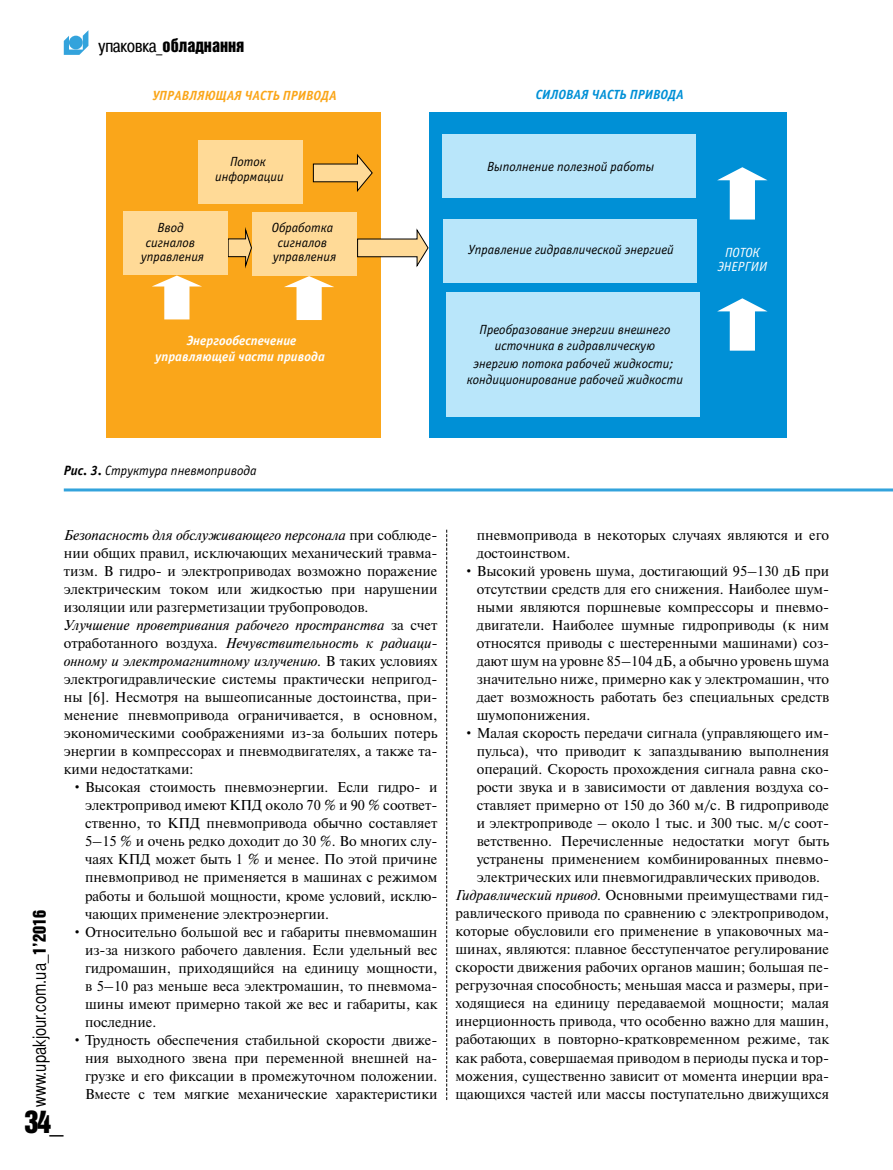
<style>
.page{position:relative;width:893px;height:1170px;background:#fff}
.page>*{position:absolute;margin:0;border:0;box-sizing:border-box;transform-origin:0 0}
.t1{font:31.5px "Bastion Kontrast Alt C";color:#000}
.t2{font:18px "Bastion C";color:#000}
.t3{font:18px "Bastion Kontrast Alt C";color:#000}
.t4{font:14.25px/18px "Newton C";color:#000}
.t5{font:italic 13.5px "Officina Sans C";color:#000}
.t6{font:italic 13.35px/14.5px "Officina Sans C";color:#000;text-align:center}
.t7{font:italic 700 13.35px/15.9px "Officina Sans C";color:#fff;text-align:center}
.t8{font:italic 700 13.35px "Officina Sans C";color:#faa61a}
.t9{font:italic 700 13.35px "Officina Sans C";color:#0090d6}
.t10{font:italic 13.35px/13.4px "Officina Sans C";color:#fff;text-align:center}
.s1{font-family:"Pragmatica Cond C"}
.s2{font-weight:700}
.s3{font-family:"Bastion Kontrast Alt C"}
.s4{font-style:italic}
</style>
<div class="page">
<svg style="left:446px;top:529px;width:1px;height:571px"></svg>
<svg style="left:64px;top:30px;width:24px;height:25px"></svg>
<div style="left:106px;top:112px;width:275px;height:326px;background:#faa61a"></div>
<svg style="left:228px;top:229px;width:24px;height:40px"></svg>
<div style="left:123px;top:211px;width:105px;height:64px;background:#ffda97"></div>
<div style="left:252px;top:212px;width:104px;height:63px;background:#ffda97"></div>
<div style="left:198px;top:140px;width:105px;height:64px;background:#ffda97"></div>
<div style="left:429px;top:112px;width:358px;height:326px;background:#0090d6"></div>
<div style="left:443px;top:219px;width:253px;height:64px;background:#b9e6fa"></div>
<div style="left:443px;top:135px;width:253px;height:63px;background:#b9e6fa"></div>
<div style="left:447px;top:292px;width:253px;height:125px;background:#b9e6fa"></div>
<svg style="left:717px;top:167px;width:50px;height:52px"></svg>
<svg style="left:717px;top:298px;width:50px;height:52px"></svg>
<svg style="left:152px;top:275px;width:50px;height:44px"></svg>
<svg style="left:284px;top:276px;width:50px;height:44px"></svg>
<svg style="left:313px;top:154px;width:60px;height:38px"></svg>
<svg style="left:357px;top:229px;width:72px;height:39px"></svg>
<hr style="left:64px;top:488px;width:829px;height:3px;background:#33a3dc">
<p class="t3" style="left:99px;top:36px;width:147px"><span class="s1">упаковка_</span>обладнання</p>
<p class="t8" style="left:152px;top:88px;width:186px">УПРАВЛЯЮЩАЯ ЧАСТЬ ПРИВОДА</p>
<p class="t9" style="left:536px;top:87px;width:149px">СИЛОВАЯ ЧАСТЬ ПРИВОДА</p>
<p class="t6" style="left:215px;top:154px;width:70px;line-height:15px">Поток информации</p>
<p class="t6" style="left:141px;top:220px;width:65px">Ввод сигналов управления</p>
<p class="t6" style="left:272px;top:220px;width:66px">Обработка сигналов управления</p>
<p class="t6" style="left:487px;top:159px;width:169px">Выполнение полезной работы</p>
<p class="t6" style="left:469px;top:243px;width:207px">Управление гидравлической энергией</p>
<p class="t7" style="left:155px;top:333px;width:171px">Энергообеспечение управляющей части привода</p>
<p class="t6" style="left:467px;top:321px;width:218px;line-height:16.6px">Преобразование энергии внешнего источника в гидравлическую<br>энергию потока рабочей жидкости; кондиционирование рабочей жидкости</p>
<p class="t10" style="left:718px;top:246px;width:51px">ПОТОК<br>ЭНЕРГИИ</p>
<p class="t5" style="left:64px;top:463px;width:195px"><span class="s2">Рис. 3.</span> Структура пневмопривода</p>
<p class="t2" style="left:29px;top:1106px;width:198px;rotate:-90deg">www.upakjour.com.ua_<span class="s3">1’2016</span></p>
<p class="t4" style="left:64px;top:526px;width:375px"><span class="s4">Безопасность для обслуживающего персонала</span> при соблюде&shy;нии общих правил, исключающих механический травма&shy;тизм. В гидро- и электроприводах возможно поражение электрическим током или жидкостью при нарушении изоляции или разгерметизации трубопроводов.<br><span class="s4">Улучшение проветривания рабочего пространства</span> за счет отработанного воздуха. <span class="s4">Нечувствительность к радиаци&shy;онному и электромагнитному излучению.</span> В таких условиях электрогидравлические системы практически непригод&shy;ны [6]. Несмотря на вышеописанные достоинства, при&shy;менение пневмопривода ограничивается, в основном, экономическими соображениями из-за больших потерь энергии в компрессорах и пневмодвигателях, а также та&shy;кими недостатками:</p>
<p class="t4" style="left:85px;top:778px;width:354px;text-align:justify;text-indent:-13px">• Высокая стоимость пневмоэнергии. Если гидро- и электропривод имеют КПД около 70 % и 90 % соответ&shy;ственно, то КПД пневмопривода обычно составляет 5–15 % и очень редко доходит до 30 %. Во многих слу&shy;чаях КПД может быть 1 % и менее. По этой причине пневмопривод не применяется в машинах с режимом работы и большой мощности, кроме условий, исклю&shy;чающих применение электроэнергии.</p>
<p class="t4" style="left:85px;top:922px;width:354px;text-align:justify;text-indent:-13px">• Относительно большой вес и габариты пневмомашин из-за низкого рабочего давления. Если удельный вес гидромашин, приходящийся на единицу мощности, в 5–10 раз меньше веса электромашин, то пневмома&shy;шины имеют примерно такой же вес и габариты, как последние.</p>
<p class="t4" style="left:85px;top:1030px;width:354px;text-align:justify;text-indent:-13px">• Трудность обеспечения стабильной скорости движе&shy;ния выходного звена при переменной внешней на&shy;грузке и его фиксации в промежуточном положении.<br>Вместе с тем мягкие механические характеристики</p>
<p class="t4" style="left:477px;top:526px;width:354px">пневмопривода в некоторых случаях являются и его достоинством.</p>
<p class="t4" style="left:477px;top:562px;width:354px;text-indent:-13px">• Высокий уровень шума, достигающий 95–130 дБ при отсутствии средств для его снижения. Наиболее шум&shy;ными являются поршневые компрессоры и пневмо&shy;двигатели. Наиболее шумные гидроприводы (к ним относятся приводы с шестеренными машинами) соз&shy;дают шум на уровне 85–104 дБ, а обычно уровень шума значительно ниже, примерно как у электромашин, что дает возможность работать без специальных средств шумопонижения.</p>
<p class="t4" style="left:464px;top:724px;width:367px">• Малая скорость передачи сигнала (управляющего им-</p>
<p class="t4" style="left:477px;top:742px;width:354px">пульса), что приводит к запаздыванию выполнения</p>
<p class="t4" style="left:477px;top:760px;width:354px">операций. Скорость прохождения сигнала равна ско-</p>
<p class="t4" style="left:477px;top:778px;width:354px">рости звука и в зависимости от давления воздуха со-</p>
<p class="t4" style="left:477px;top:796px;width:354px">ставляет примерно от 150 до 360 м/с. В гидроприводе</p>
<p class="t4" style="left:477px;top:814px;width:354px">и электроприводе – около 1 тыс. и 300 тыс. м/с соот-</p>
<p class="t4" style="left:477px;top:832px;width:354px">ветственно. Перечисленные недостатки могут быть</p>
<p class="t4" style="left:477px;top:850px;width:354px">устранены применением комбинированных пневмо-</p>
<p class="t4" style="left:477px;top:868px;width:345px">электрических или пневмогидравлических приводов.</p>
<p class="t4" style="left:455px;top:886px;width:373px"><span class="s4">Гидравлический привод.</span> Основными преимуществами гид-</p>
<p class="t4" style="left:455px;top:904px;width:375px">равлического привода по сравнению с электроприводом,</p>
<p class="t4" style="left:455px;top:922px;width:375px">которые обусловили его применение в упаковочных ма-</p>
<p class="t4" style="left:455px;top:940px;width:375px">шинах, являются: плавное бесступенчатое регулирование</p>
<p class="t4" style="left:455px;top:958px;width:375px">скорости движения рабочих органов машин; большая пе-</p>
<p class="t4" style="left:455px;top:976px;width:375px">регрузочная способность; меньшая масса и размеры, при-</p>
<p class="t4" style="left:455px;top:994px;width:375px">ходящиеся на единицу передаваемой мощности; малая</p>
<p class="t4" style="left:455px;top:1012px;width:375px">инерционность привода, что особенно важно для машин,</p>
<p class="t4" style="left:455px;top:1030px;width:375px">работающих в повторно-кратковременном режиме, так</p>
<p class="t4" style="left:455px;top:1048px;width:375px">как работа, совершаемая приводом в периоды пуска и тор-</p>
<p class="t4" style="left:455px;top:1066px;width:375px">можения, существенно зависит от момента инерции вра-</p>
<p class="t4" style="left:455px;top:1084px;width:375px">щающихся частей или массы поступательно движущихся</p>
<h1 class="t1" style="left:25px;top:1105px;width:41px">34_</h1>
</div>
